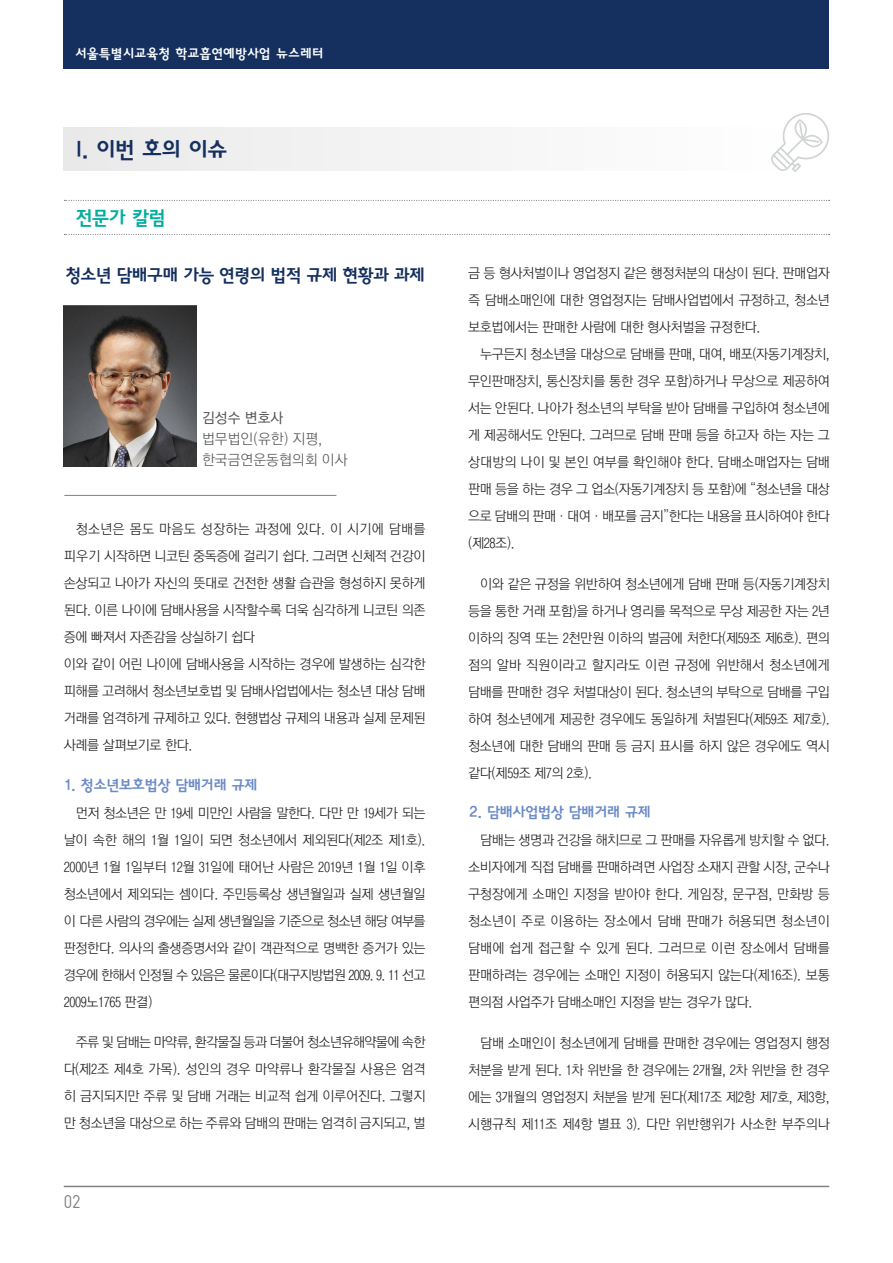
<style>
.page{position:relative;width:893px;height:1263px;background:#fff}
.page>*{position:absolute;margin:0;border:0;box-sizing:border-box;transform-origin:0 0}
.본문내용{font:22.5px "YDIYGO240 KS Cpc EUC H";color:#15305e}
.본문내용-2{font:19.5px "YDIYGO240 KS Cpc EUC H";color:#00ae9d}
.본문내용-3{font:18px "YDIYGO240 KS Cpc EUC H";letter-spacing:-.15em;color:#15305e}
.t1{font:18px "Dinreg";color:#808285;scale:.9 1}
.본문내용-4{font:15px "YDIYGO240 KS Cpc EUC H";letter-spacing:-.15em;color:#6c8bc6}
.본문내용-5{font:14.25px "YGO520";color:#57585a}
.본문내용-6{font:14.25px "YGO530";color:#57585a}
.본문내용-7{font:13.5px/27px "YGO520";letter-spacing:-.03em;color:#231f20;text-align:justify}
.t2{font:13.5px "YDIYGO240 KS Cpc EUC H";letter-spacing:-.1em;color:#fff}
.s1{font-family:"Dotum"}
</style>
<div class="page">
<svg style="left:64px;top:200px;width:766px;height:1px"></svg>
<svg style="left:64px;top:234px;width:766px;height:1px"></svg>
<hr style="left:64px;top:1186px;width:765px;height:1px;background:#808285">
<div style="left:64px;top:0;width:765px;height:68px;background:#15305e"></div>
<div style="left:64px;top:128px;width:765px;height:42px;background:#f4f4f4"></div>
<svg style="left:771px;top:113px;width:58px;height:59px"></svg>
<hr style="left:64px;top:495px;width:272px;height:1px;background:#808285">
<img style="left:64px;top:306px;width:132px;height:160px">
<p class="t2" style="left:74px;top:48px;width:252px">서울특별시교육청 학교흡연예방사업 뉴스레터</p>
<p class="본문내용" style="left:74px;top:139px;width:156px">I. 이번 호의 이슈</p>
<p class="본문내용-2" style="left:74px;top:209px;width:94px">전문가 칼럼</p>
<p class="본문내용-3" style="left:64px;top:266px;width:363px">청소년 담배구매 가능 연령의 법적 규제 현황과 과제</p>
<p class="본문내용-6" style="left:202px;top:410px;width:83px">김성수 변호사</p>
<p class="본문내용-5" style="left:202px;top:431px;width:122px">법무법인(유한) 지평,</p>
<p class="본문내용-5" style="left:202px;top:452px;width:147px">한국금연운동협의회 이사</p>
<p class="본문내용-7" style="left:64px;top:516px;width:363px;text-indent:12px">청소년은 몸도 마음도 성장하는 과정에 있다. 이 시기에 담배를 피우기 시작하면 니코틴 중독증에 걸리기 쉽다. 그러면 신체적 건강이 손상되고 나아가 자신의 뜻대로 건전한 생활 습관을 형성하지 못하게 된다. 이른 나이에 담배사용을 시작할수록 더욱 심각하게 니코틴 의존 증에 빠져서 자존감을 상실하기 쉽다</p>
<p class="본문내용-7" style="left:64px;top:651px;width:363px">이와 같이 어린 나이에 담배사용을 시작하는 경우에 발생하는 심각한 피해를 고려해서 청소년보호법 및 담배사업법에서는 청소년 대상 담배 거래를 엄격하게 규제하고 있다. 현행법상 규제의 내용과 실제 문제된 사례를 살펴보기로 한다.</p>
<p class="본문내용-4" style="left:64px;top:778px;width:196px">1. 청소년보호법상 담배거래 규제</p>
<p class="본문내용-7" style="left:64px;top:800px;width:363px;text-indent:12px">먼저 청소년은 만 19세 미만인 사람을 말한다. 다만 만 19세가 되는 날이 속한 해의 1월 1일이 되면 청소년에서 제외된다(제2조 제1호).<br>2000년 1월 1일부터 12월 31일에 태어난 사람은 2019년 1월 1일 이후 청소년에서 제외되는 셈이다. 주민등록상 생년월일과 실제 생년월일 이 다른 사람의 경우에는 실제 생년월일을 기준으로 청소년 해당 여부를 판정한다. 의사의 출생증명서와 같이 객관적으로 명백한 증거가 있는 경우에 한해서 인정될 수 있음은 물론이다(대구지방법원 2009. 9. 11 선고 2009노1765 판결)</p>
<p class="본문내용-7" style="left:64px;top:1029px;width:363px;text-indent:12px">주류 및 담배는 마약류, 환각물질 등과 더불어 청소년유해약물에 속한 다(제2조 제4호 가목). 성인의 경우 마약류나 환각물질 사용은 엄격 히 금지되지만 주류 및 담배 거래는 비교적 쉽게 이루어진다. 그렇지 만 청소년을 대상으로 하는 주류와 담배의 판매는 엄격히 금지되고, 벌</p>
<p class="t1" style="left:64px;top:1191px;width:20px">02</p>
<p class="본문내용-7" style="left:468px;top:260px;width:363px">금 등 형사처벌이나 영업정지 같은 행정처분의 대상이 된다. 판매업자 즉 담배소매인에 대한 영업정지는 담배사업법에서 규정하고, 청소년 보호법에서는 판매한 사람에 대한 형사처벌을 규정한다.</p>
<p class="본문내용-7" style="left:468px;top:341px;width:363px;text-indent:12px">누구든지 청소년을 대상으로 담배를 판매, 대여, 배포(자동기계장치, 무인판매장치, 통신장치를 통한 경우 포함)하거나 무상으로 제공하여 서는 안된다. 나아가 청소년의 부탁을 받아 담배를 구입하여 청소년에 게 제공해서도 안된다. 그러므로 담배 판매 등을 하고자 하는 자는 그 상대방의 나이 및 본인 여부를 확인해야 한다. 담배소매업자는 담배 판매 등을 하는 경우 그 업소(자동기계장치 등 포함)에 <span class="s1">“</span>청소년을 대상 으로 담배의 판매·대여·배포를 금지<span class="s1">”</span>한다는 내용을 표시하여야 한다 (제28조).</p>
<p class="본문내용-7" style="left:468px;top:571px;width:363px;text-indent:12px">이와 같은 규정을 위반하여 청소년에게 담배 판매 등(자동기계장치 등을 통한 거래 포함)을 하거나 영리를 목적으로 무상 제공한 자는 2년 이하의 징역 또는 2천만원 이하의 벌금에 처한다(제59조 제6호). 편의 점의 알바 직원이라고 할지라도 이런 규정에 위반해서 청소년에게 담배를 판매한 경우 처벌대상이 된다. 청소년의 부탁으로 담배를 구입 하여 청소년에게 제공한 경우에도 동일하게 처벌된다(제59조 제7호). 청소년에 대한 담배의 판매 등 금지 표시를 하지 않은 경우에도 역시 같다(제59조 제7의 2호).</p>
<p class="본문내용-4" style="left:468px;top:805px;width:185px">2. 담배사업법상 담배거래 규제</p>
<p class="본문내용-7" style="left:468px;top:827px;width:363px;text-indent:12px">담배는 생명과 건강을 해치므로 그 판매를 자유롭게 방치할 수 없다. 소비자에게 직접 담배를 판매하려면 사업장 소재지 관할 시장, 군수나 구청장에게 소매인 지정을 받아야 한다. 게임장, 문구점, 만화방 등 청소년이 주로 이용하는 장소에서 담배 판매가 허용되면 청소년이 담배에 쉽게 접근할 수 있게 된다. 그러므로 이런 장소에서 담배를 판매하려는 경우에는 소매인 지정이 허용되지 않는다(제16조). 보통 편의점 사업주가 담배소매인 지정을 받는 경우가 많다.</p>
<p class="본문내용-7" style="left:468px;top:1030px;width:363px;text-indent:12px">담배 소매인이 청소년에게 담배를 판매한 경우에는 영업정지 행정 처분을 받게 된다. 1차 위반을 한 경우에는 2개월, 2차 위반을 한 경우 에는 3개월의 영업정지 처분을 받게 된다(제17조 제2항 제7호, 제3항, 시행규칙 제11조 제4항 별표 3). 다만 위반행위가 사소한 부주의나</p>
</div>
